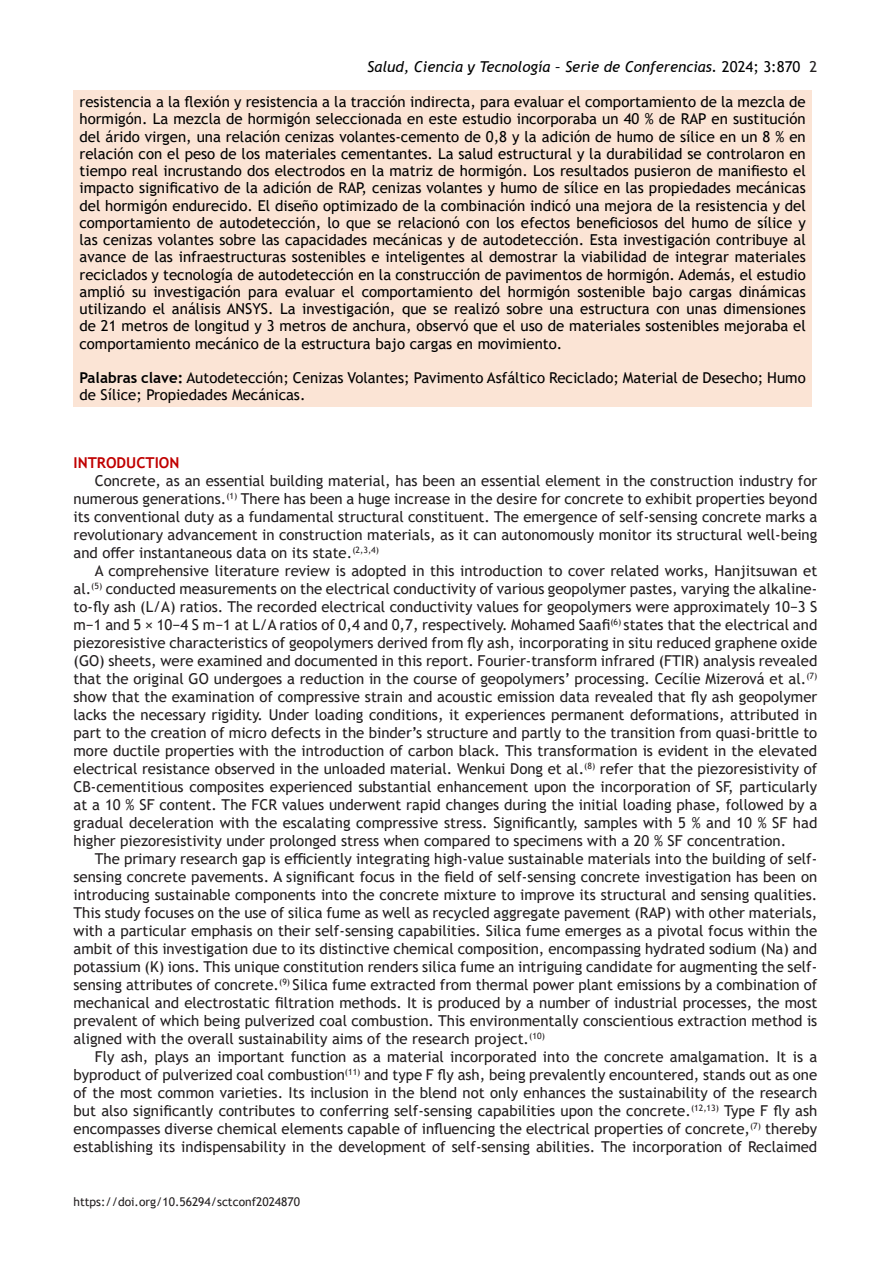
<style>
.page{position:relative;width:893px;height:1263px;background:#fff}
.page>*{position:absolute;margin:0;border:0;box-sizing:border-box;transform-origin:0 0}
.t1{font:15px/18px "Trebuchet MS";color:#231f20;text-align:justify}
.t2{font:15px/17.2px "Trebuchet MS";color:#000;text-align:justify}
.t3{font:italic 15px "Trebuchet MS";color:#000}
.Heading_1{font:700 15px "Trebuchet MS";color:#c00000}
.t4{font:12px "Trebuchet MS";color:#231f20}
.s1{font-style:normal}
.s2{font-style:normal;color:#231f20}
.s3{font-weight:700}
</style>
<div class="page">
<div style="left:74px;top:90px;width:738px;height:316px;background:#fbe4d5"></div>
<p class="t3" style="left:367px;top:58px;width:452px">Salud, Ciencia y Tecnología – Serie de Conferencias. <span class="s1">2024; 3:870</span> <span class="s2">2</span></p>
<p class="t2" style="left:80px;top:93px;width:728px">resistencia a la flexión y resistencia a la tracción indirecta, para evaluar el comportamiento de la mezcla de hormigón. La mezcla de hormigón seleccionada en este estudio incorporaba un 40 % de RAP en sustitución del árido virgen, una relación cenizas volantes-cemento de 0,8 y la adición de humo de sílice en un 8 % en relación con el peso de los materiales cementantes. La salud estructural y la durabilidad se controlaron en tiempo real incrustando dos electrodos en la matriz de hormigón. Los resultados pusieron de manifiesto el impacto significativo de la adición de RAP, cenizas volantes y humo de sílice en las propiedades mecánicas del hormigón endurecido. El diseño optimizado de la combinación indicó una mejora de la resistencia y del comportamiento de autodetección, lo que se relacionó con los efectos beneficiosos del humo de sílice y las cenizas volantes sobre las capacidades mecánicas y de autodetección. Esta investigación contribuye al avance de las infraestructuras sostenibles e inteligentes al demostrar la viabilidad de integrar materiales reciclados y tecnología de autodetección en la construcción de pavimentos de hormigón. Además, el estudio amplió su investigación para evaluar el comportamiento del hormigón sostenible bajo cargas dinámicas utilizando el análisis ANSYS. La investigación, que se realizó sobre una estructura con unas dimensiones de 21 metros de longitud y 3 metros de anchura, observó que el uso de materiales sostenibles mejoraba el comportamiento mecánico de la estructura bajo cargas en movimiento.</p>
<p class="t2" style="left:80px;top:369px;width:728px"><span class="s3">Palabras clave:</span> Autodetección; Cenizas Volantes; Pavimento Asfáltico Reciclado; Material de Desecho; Humo de Sílice; Propiedades Mecánicas.</p>
<p class="Heading_1" style="left:74px;top:453px;width:107px">INTRODUCTION</p>
<p class="t1" style="left:74px;top:472px;width:745px;text-indent:21px">Concrete, as an essential building material, has been an essential element in the construction industry for numerous generations.<sup>(1)</sup> There has been a huge increase in the desire for concrete to exhibit properties beyond its conventional duty as a fundamental structural constituent. The emergence of self-sensing concrete marks a revolutionary advancement in construction materials, as it can autonomously monitor its structural well-being and offer instantaneous data on its state.<sup>(2,3,4)</sup></p>
<p class="t1" style="left:74px;top:562px;width:745px;text-indent:21px">A comprehensive literature review is adopted in this introduction to cover related works, Hanjitsuwan et al.<sup>(5)</sup> conducted measurements on the electrical conductivity of various geopolymer pastes, varying the alkaline&shy;to-fly ash (L/A) ratios. The recorded electrical conductivity values for geopolymers were approximately 10−3 S m−1 and 5 × 10−4 S m−1 at L/A ratios of 0,4 and 0,7, respectively. Mohamed Saafi<sup>(6)</sup> states that the electrical and piezoresistive characteristics of geopolymers derived from fly ash, incorporating in situ reduced graphene oxide (GO) sheets, were examined and documented in this report. Fourier-transform infrared (FTIR) analysis revealed that the original GO undergoes a reduction in the course of geopolymers’ processing. Cecílie Mizerová et al.<sup>(7) </sup>show that the examination of compressive strain and acoustic emission data revealed that fly ash geopolymer lacks the necessary rigidity. Under loading conditions, it experiences permanent deformations, attributed in part to the creation of micro defects in the binder’s structure and partly to the transition from quasi-brittle to more ductile properties with the introduction of carbon black. This transformation is evident in the elevated electrical resistance observed in the unloaded material. Wenkui Dong et al.<sup>(8)</sup> refer that the piezoresistivity of CB-cementitious composites experienced substantial enhancement upon the incorporation of SF, particularly at a 10 % SF content. The FCR values underwent rapid changes during the initial loading phase, followed by a gradual deceleration with the escalating compressive stress. Significantly, samples with 5 % and 10 % SF had higher piezoresistivity under prolonged stress when compared to specimens with a 20 % SF concentration.</p>
<p class="t1" style="left:74px;top:850px;width:745px;text-indent:21px">The primary research gap is efficiently integrating high-value sustainable materials into the building of self&shy;sensing concrete pavements. A significant focus in the field of self-sensing concrete investigation has been on introducing sustainable components into the concrete mixture to improve its structural and sensing qualities.<br>This study focuses on the use of silica fume as well as recycled aggregate pavement (RAP) with other materials, with a particular emphasis on their self-sensing capabilities. Silica fume emerges as a pivotal focus within the ambit of this investigation due to its distinctive chemical composition, encompassing hydrated sodium (Na) and potassium (K) ions. This unique constitution renders silica fume an intriguing candidate for augmenting the self&shy;sensing attributes of concrete.<sup>(9)</sup> Silica fume extracted from thermal power plant emissions by a combination of mechanical and electrostatic filtration methods. It is produced by a number of industrial processes, the most prevalent of which being pulverized coal combustion. This environmentally conscientious extraction method is aligned with the overall sustainability aims of the research project.<sup>(10)</sup></p>
<p class="t1" style="left:74px;top:1048px;width:745px;text-indent:21px">Fly ash, plays an important function as a material incorporated into the concrete amalgamation. It is a byproduct of pulverized coal combustion<sup>(11)</sup> and type F fly ash, being prevalently encountered, stands out as one of the most common varieties. Its inclusion in the blend not only enhances the sustainability of the research but also significantly contributes to conferring self-sensing capabilities upon the concrete.<sup>(12,13)</sup> Type F fly ash encompasses diverse chemical elements capable of influencing the electrical properties of concrete,<sup>(7)</sup> thereby establishing its indispensability in the development of self-sensing abilities. The incorporation of Reclaimed</p>
<p class="t4" style="left:74px;top:1194px;width:228px">https://doi.org/10.56294/sctconf2024870</p>
</div>
